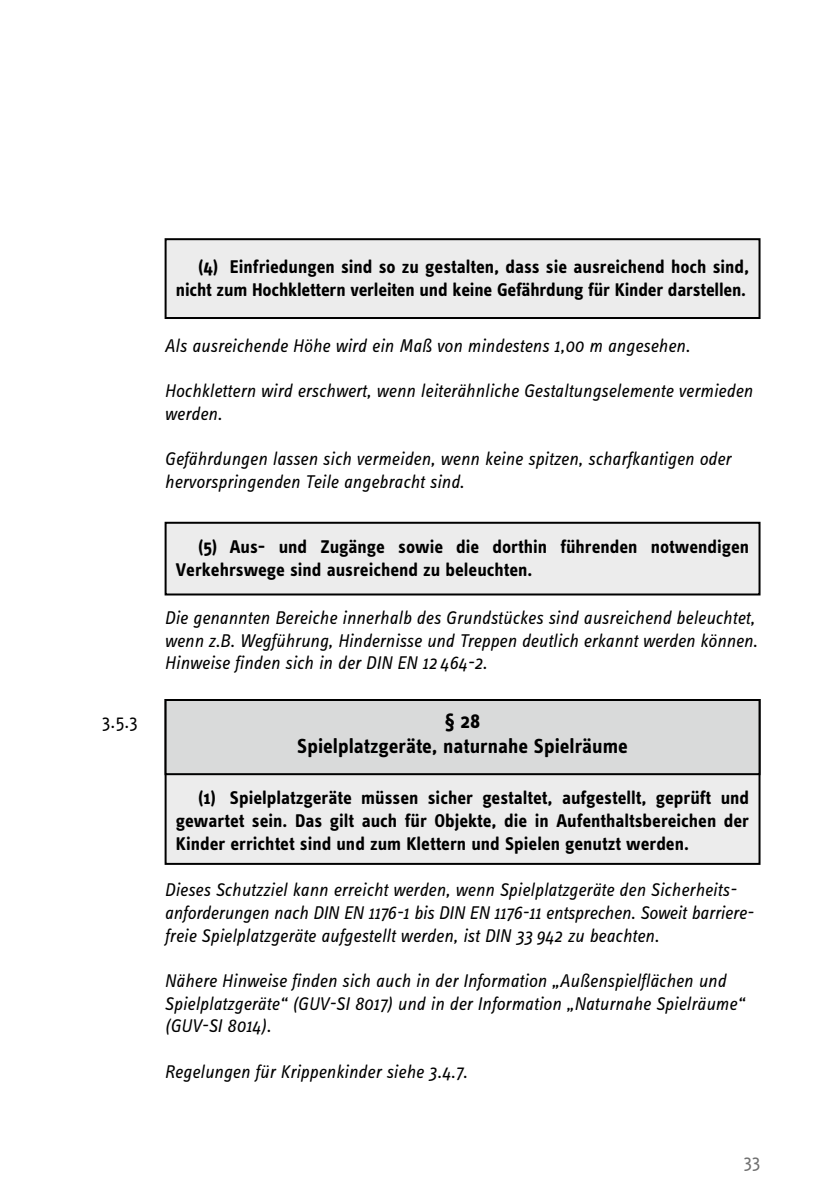
<style>
.page{position:relative;width:840px;height:1191px;background:#fff}
.page>*{position:absolute;margin:0;border:0;box-sizing:border-box;transform-origin:0 0}
.t1{font:700 21px/25px "Info OT Text";color:#000;text-align:center}
.t2{font:italic 19px/22.6px "Info OT Text";color:#000}
.t3{font:700 19px/22.6px "Info OT Text";color:#000;text-align:right}
.t4{font:19px "Info OT Text";color:#000}
.t5{font:19px "Info OT Text";color:#6f6f6f}
</style>
<div class="page">
<div style="left:165px;top:523px;width:594px;height:71px;background:#ececec"></div>
<div style="left:164px;top:522px;width:596px;height:73px;border:2px solid #000"></div>
<div style="left:165px;top:239px;width:594px;height:79px;background:#ececec"></div>
<div style="left:164px;top:238px;width:596px;height:81px;border:2px solid #000"></div>
<div style="left:165px;top:700px;width:594px;height:164px;background:#ececec"></div>
<div style="left:164px;top:699px;width:596px;height:166px;border:2px solid #000"></div>
<div style="left:165px;top:700px;width:594px;height:74px;background:#d9dada"></div>
<div style="left:164px;top:699px;width:596px;height:76px;border:2px solid #000"></div>
<p class="t3" style="left:176px;top:255px;width:574px">(4) Einfriedungen sind so zu gestalten, dass sie ausreichend hoch sind, nicht zum Hochklettern verleiten und keine Gefährdung für Kinder darstellen.</p>
<p class="t2" style="left:164px;top:334px;width:526px">Als ausreichende Höhe wird ein Maß von mindestens 1,00 m angesehen.</p>
<p class="t2" style="left:164px;top:379px;width:589px">Hochklettern wird erschwert, wenn leiterähnliche Gestaltungselemente vermieden werden.</p>
<p class="t2" style="left:164px;top:447px;width:567px">Gefährdungen lassen sich vermeiden, wenn keine spitzen, scharfkantigen oder hervorspringenden Teile angebracht sind.</p>
<p class="t3" style="left:176px;top:535px;width:574px;text-align:left;text-indent:22px">(5) Aus- und Zugänge sowie die dorthin führenden notwendigen<br>Verkehrswege sind ausreichend zu beleuchten.</p>
<p class="t2" style="left:164px;top:606px;width:594px">Die genannten Bereiche innerhalb des Grundstückes sind ausreichend beleuchtet, wenn z.B. Wegführung, Hindernisse und Treppen deutlich erkannt werden können.<br>Hinweise finden sich in der DIN EN 12 464-2.</p>
<p class="t4" style="left:102px;top:710px;width:37px">3.5.3</p>
<p class="t1" style="left:297px;top:708px;width:332px">§ 28<br>Spielplatzgeräte, naturnahe Spielräume</p>
<p class="t3" style="left:176px;top:786px;width:574px;text-align:justify;text-indent:22px">(1) Spielplatzgeräte müssen sicher gestaltet, aufgestellt, geprüft und gewartet sein. Das gilt auch für Objekte, die in Aufenthaltsbereichen der Kinder errichtet sind und zum Klettern und Spielen genutzt werden.</p>
<p class="t2" style="left:164px;top:878px;width:590px">Dieses Schutzziel kann erreicht werden, wenn Spielplatzgeräte den Sicherheits&shy;anforderungen nach DIN EN 1176-1 bis DIN EN 1176-11 entsprechen. Soweit barriere&shy;freie Spielplatzgeräte aufgestellt werden, ist DIN 33 942 zu beachten.</p>
<p class="t2" style="left:164px;top:969px;width:581px">Nähere Hinweise finden sich auch in der Information „Außenspielflächen und<br>Spielplatzgeräte“ (GUV-SI 8017) und in der Information „Naturnahe Spielräume“ (GUV-SI 8014).</p>
<p class="t2" style="left:164px;top:1059px;width:304px">Regelungen für Krippenkinder siehe 3.4.7.</p>
<p class="t5" style="left:743px;top:1150px;width:18px">33</p>
</div>
